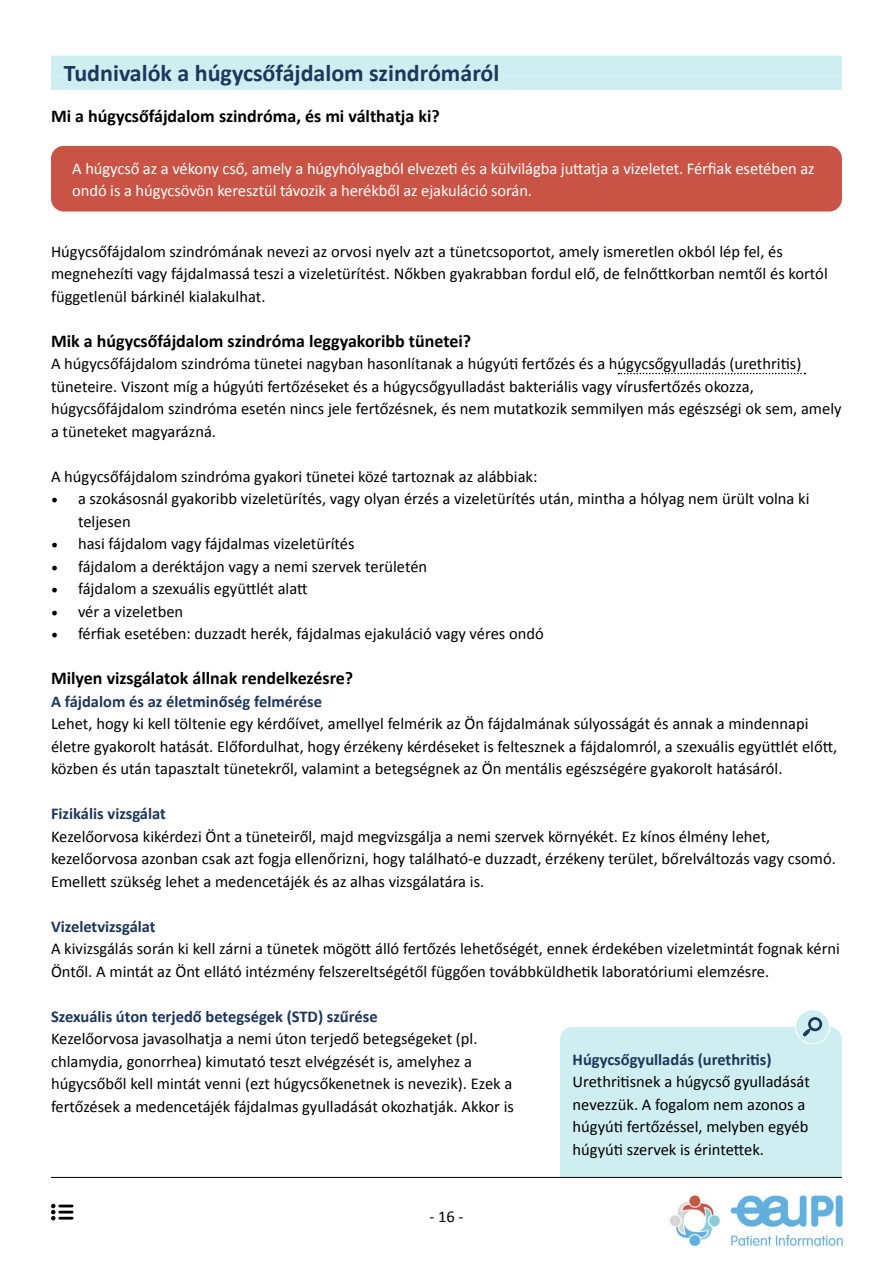
<style>
.page{position:relative;width:893px;height:1263px;background:#fff}
.page>*{position:absolute;margin:0;border:0;box-sizing:border-box;transform-origin:0 0}
.t1{font:700 24px "Calibri";color:#1c365c}
.t2{font:700 18px "Calibri";color:#000}
.t3{font:16.5px/22.5px "Calibri";color:#000}
.t4{font:16.5px/22.5px "Calibri";letter-spacing:-.005em;color:#fff}
.t5{font:700 16.5px "Calibri";color:#1c365c}
.s1{font-family:"Minion Pro";font-size:18px}
</style>
<div class="page">
<svg style="left:51px;top:1204px;width:21px;height:16px"></svg>
<img style="left:670px;top:1195px;width:174px;height:53px">
<div style="left:51px;top:56px;width:791px;height:21px;background:#cfeef1"></div>
<div style="left:51px;top:77px;width:791px;height:13px;background:#cfeef1"></div>
<svg style="left:618px;top:373px;width:187px;height:1px"></svg>
<div style="left:51px;top:146px;width:791px;height:66px;background:#c95445;border-radius:13px"></div>
<hr style="left:51px;top:1177px;width:791px;height:1px;background:#000">
<div style="left:795px;top:1010px;width:35px;height:34px;background:#cfeef1;border-radius:50%"></div>
<div style="left:795px;top:1009px;width:35px;height:35px;border:1px solid #fff;border-radius:50%"></div>
<div style="left:560px;top:1017px;width:282px;height:160px;background:#cfeef1"></div>
<h1 class="t1" style="left:64px;top:56px;width:437px">Tudnivalók a húgycsőfájdalom szindrómáról</h1>
<p class="t2" style="left:51px;top:103px;width:390px">Mi a húgycsőfájdalom szindróma, és mi válthatja ki?</p>
<p class="t4" style="left:72px;top:156px;width:744px">A húgycső az a vékony cső, amely a húgyhólyagból elvezeti és a külvilágba juttatja a vizeletet. Férfiak esetében az ondó is a húgycsövön keresztül távozik a herékből az ejakuláció során.</p>
<p class="t3" style="left:51px;top:239px;width:778px">Húgycsőfájdalom szindrómának nevezi az orvosi nyelv azt a tünetcsoportot, amely ismeretlen okból lép fel, és megnehezíti vagy fájdalmassá teszi a vizeletürítést. Nőkben gyakrabban fordul elő, de felnőttkorban nemtől és kortól függetlenül bárkinél kialakulhat.</p>
<p class="t2" style="left:51px;top:328px;width:422px">Mik a húgycsőfájdalom szindróma leggyakoribb tünetei?</p>
<p class="t3" style="left:51px;top:352px;width:792px">A húgycsőfájdalom szindróma tünetei nagyban hasonlítanak a húgyúti fertőzés és a húgycsőgyulladás (urethritis) tüneteire. Viszont míg a húgyúti fertőzéseket és a húgycsőgyulladást bakteriális vagy vírusfertőzés okozza, húgycsőfájdalom szindróma esetén nincs jele fertőzésnek, és nem mutatkozik semmilyen más egészségi ok sem, amely a tüneteket magyarázná.</p>
<p class="t3" style="left:51px;top:464px;width:488px">A húgycsőfájdalom szindróma gyakori tünetei közé tartoznak az alábbiak:</p>
<p class="t3" style="left:78px;top:487px;width:733px;text-indent:-27px"><span class="s1">•</span> a szokásosnál gyakoribb vizeletürítés, vagy olyan érzés a vizeletürítés után, mintha a hólyag nem ürült volna ki teljesen</p>
<p class="t3" style="left:51px;top:532px;width:305px"><span class="s1">•</span> hasi fájdalom vagy fájdalmas vizeletürítés</p>
<p class="t3" style="left:51px;top:554px;width:378px"><span class="s1">•</span> fájdalom a deréktájon vagy a nemi szervek területén</p>
<p class="t3" style="left:51px;top:577px;width:258px"><span class="s1">•</span> fájdalom a szexuális együttlét alatt</p>
<p class="t3" style="left:51px;top:599px;width:134px"><span class="s1">•</span> vér a vizeletben</p>
<p class="t3" style="left:51px;top:622px;width:494px"><span class="s1">•</span> férfiak esetében: duzzadt herék, fájdalmas ejakuláció vagy véres ondó</p>
<p class="t2" style="left:51px;top:665px;width:304px">Milyen vizsgálatok állnak rendelkezésre?</p>
<p class="t5" style="left:51px;top:689px;width:272px">A fájdalom és az életminőség felmérése</p>
<p class="t3" style="left:51px;top:712px;width:788px">Lehet, hogy ki kell töltenie egy kérdőívet, amellyel felmérik az Ön fájdalmának súlyosságát és annak a mindennapi életre gyakorolt hatását. Előfordulhat, hogy érzékeny kérdéseket is feltesznek a fájdalomról, a szexuális együttlét előtt, közben és után tapasztalt tünetekről, valamint a betegségnek az Ön mentális egészségére gyakorolt hatásáról.</p>
<p class="t5" style="left:51px;top:802px;width:116px">Fizikális vizsgálat</p>
<p class="t3" style="left:51px;top:824px;width:786px">Kezelőorvosa kikérdezi Önt a tüneteiről, majd megvizsgálja a nemi szervek környékét. Ez kínos élmény lehet, kezelőorvosa azonban csak azt fogja ellenőrizni, hogy található-e duzzadt, érzékeny terület, bőrelváltozás vagy csomó.<br>Emellett szükség lehet a medencetájék és az alhas vizsgálatára is.</p>
<p class="t5" style="left:51px;top:914px;width:106px">Vizeletvizsgálat</p>
<p class="t3" style="left:51px;top:937px;width:790px">A kivizsgálás során ki kell zárni a tünetek mögött álló fertőzés lehetőségét, ennek érdekében vizeletmintát fognak kérni<br>Öntől. A mintát az Önt ellátó intézmény felszereltségétől függően továbbküldhetik laboratóriumi elemzésre.</p>
<p class="t5" style="left:51px;top:1004px;width:328px">Szexuális úton terjedő betegségek (STD) szűrése</p>
<p class="t3" style="left:51px;top:1027px;width:464px">Kezelőorvosa javasolhatja a nemi úton terjedő betegségeket (pl. chlamydia, gonorrhea) kimutató teszt elvégzését is, amelyhez a húgycsőből kell mintát venni (ezt húgycsőkenetnek is nevezik). Ezek a fertőzések a medencetájék fájdalmas gyulladását okozhatják. Akkor is</p>
<p class="t5" style="left:573px;top:1048px;width:200px">Húgycsőgyulladás (urethritis)</p>
<p class="t3" style="left:573px;top:1070px;width:239px">Urethritisnek a húgycső gyulladását nevezzük. A fogalom nem azonos a húgyúti fertőzéssel, melyben egyéb húgyúti szervek is érintettek.</p>
<p class="t3" style="left:429px;top:1204px;width:36px">- 16 -</p>
</div>
